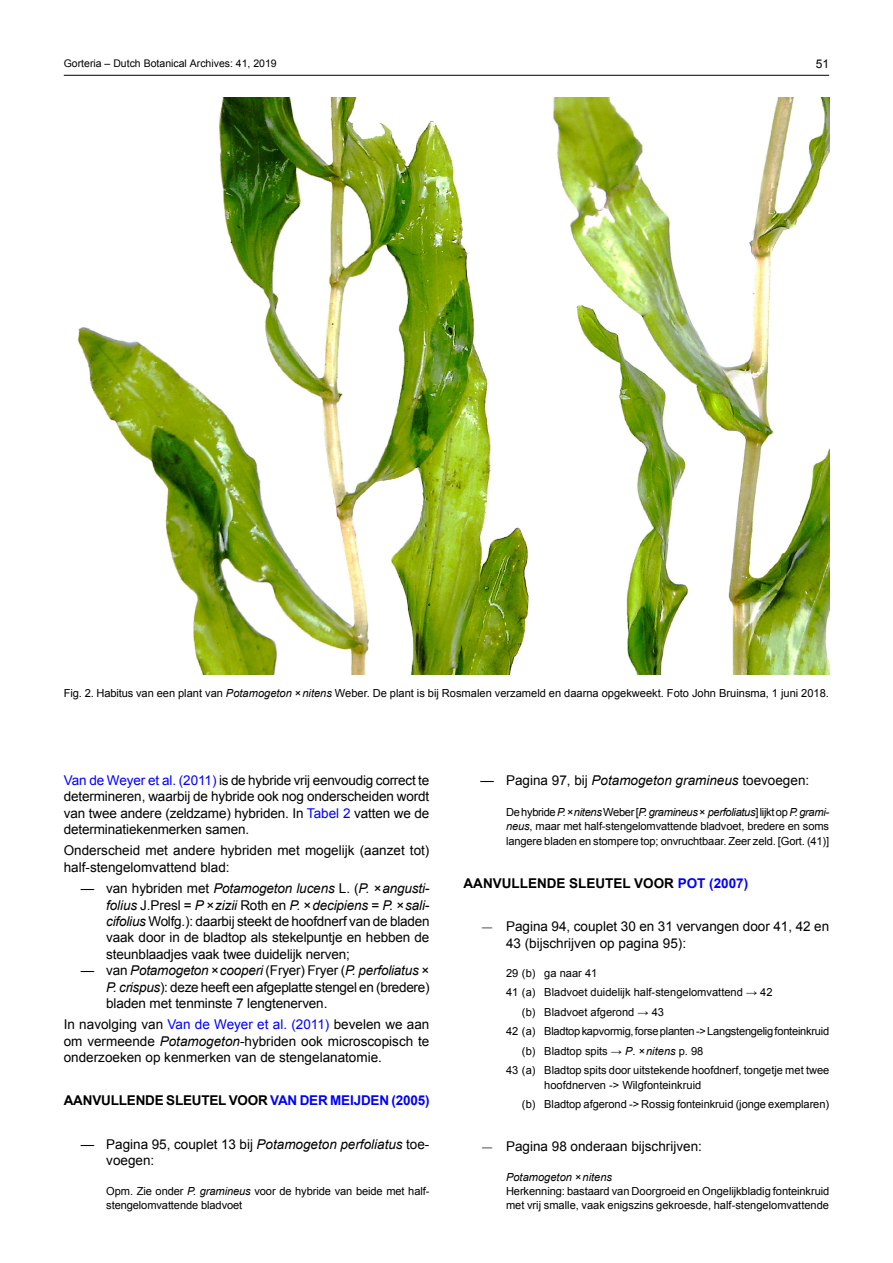
<style>
.page{position:relative;width:893px;height:1263px;background:#fff}
.page>*{position:absolute;margin:0;border:0;box-sizing:border-box;transform-origin:0 0}
.t1{font:13.5px/16.4px "Arial";color:#000;text-align:justify}
.t2{font:700 13.5px "Arial";letter-spacing:-.015em;color:#000}
.t3{font:12px "Arial";color:#000}
.t4{font:11.1px/14.4px "Arial";letter-spacing:-.005em;color:#000}
.t5{font:11.1px "Arial";letter-spacing:-.025em;color:#000}
.t6{font:10.5px "Arial";color:#000}
.s1{font-style:italic}
.s2{color:#00f}
.s3{font-family:"Times"}
</style>
<div class="page">
<hr style="left:64px;top:75px;width:765px;height:1px;background:#000">
<img style="left:77px;top:98px;width:752px;height:577px">
<p class="t6" style="left:64px;top:57px;width:215px">Gorteria – Dutch Botanical Archives: 41, 2019</p>
<p class="t3" style="left:816px;top:56px;width:15px">51</p>
<p class="t4" style="left:64px;top:686px;width:767px">Fig. 2. Habitus van een plant van <span class="s1">Potamogeton</span> × <span class="s1">nitens</span> Weber. De plant is bij Rosmalen verzameld en daarna opgekweekt. Foto John Bruinsma, 1 juni 2018.</p>
<p class="t1" style="left:64px;top:772px;width:367px"><span class="s2">Van de Weyer et al. (2011)</span> is de hybride vrij eenvoudig correct te determineren, waarbij de hybride ook nog onderscheiden wordt van twee andere (zeldzame) hybriden. In <span class="s2">Tabel 2</span> vatten we de determinatiekenmerken samen.</p>
<p class="t1" style="left:64px;top:843px;width:367px">Onderscheid met andere hybriden met mogelijk (aanzet tot) half-stengelomvattend blad:</p>
<p class="t1" style="left:106px;top:880px;width:325px;text-indent:-26px">— van hybriden met <span class="s1">Potamogeton lucens</span> L. (<span class="s1">P.</span> × <span class="s1">angusti&shy;folius</span> J.Presl = <span class="s1">P</span> × <span class="s1">zizii</span> Roth en <span class="s1">P.</span> × <span class="s1">decipiens</span> = <span class="s1">P.</span> × <span class="s1">sali&shy;cifolius</span> Wolfg.): daarbij steekt de hoofdnerf van de bladen vaak door in de bladtop als stekelpuntje en hebben de steunblaadjes vaak twee duidelijk nerven;</p>
<p class="t1" style="left:106px;top:962px;width:325px;text-indent:-26px">— van <span class="s1">Potamogeton</span> × <span class="s1">cooperi</span> (Fryer) Fryer (<span class="s1">P. perfoliatus</span> × <span class="s1">P. crispus</span>): deze heeft een afgeplatte stengel en (bredere) bladen met tenminste 7 lengtenerven.</p>
<p class="t1" style="left:64px;top:1017px;width:367px">In navolging van <span class="s2">Van de Weyer et al. (2011)</span> bevelen we aan om vermeende <span class="s1">Potamogeton</span>-hybriden ook microscopisch te onderzoeken op kenmerken van de stengelanatomie.</p>
<p class="t2" style="left:64px;top:1092px;width:367px">AANVULLENDE SLEUTEL VOOR <span class="s2">VAN DER MEIJDEN (2005)</span></p>
<p class="t1" style="left:106px;top:1136px;width:325px;text-indent:-26px">— Pagina 95, couplet 13 bij <span class="s1">Potamogeton perfoliatus</span> toe&shy;voegen:</p>
<p class="t4" style="left:106px;top:1184px;width:325px">Opm. Zie onder <span class="s1">P. gramineus</span> voor de hybride van beide met half&shy;stengelomvattende bladvoet</p>
<p class="t1" style="left:480px;top:772px;width:330px">— Pagina 97, bij <span class="s1">Potamogeton gramineus</span> toevoegen:</p>
<p class="t4" style="left:506px;top:805px;width:325px;text-align:justify">De hybride <span class="s1">P.</span> × <span class="s1">nitens</span> Weber [<span class="s1">P. gramineus</span> × <span class="s1">perfoliatus</span>] lijkt op <span class="s1">P. grami&shy;neus</span>, maar met half-stengelomvattende bladvoet, bredere en soms langere bladen en stompere top; onvruchtbaar. Zeer zeld. [Gort. (41)]</p>
<p class="t2" style="left:463px;top:874px;width:286px">AANVULLENDE SLEUTEL VOOR <span class="s2">POT (2007)</span></p>
<p class="t1" style="left:506px;top:918px;width:325px;text-indent:-26px"><span class="s3">—</span> Pagina 94, couplet 30 en 31 vervangen door 41, 42 en<br>43 (bijschrijven op pagina 95):</p>
<p class="t4" style="left:506px;top:966px;width:93px">29 (b) ga naar 41</p>
<p class="t4" style="left:506px;top:985px;width:268px">41 (a) Bladvoet duidelijk half-stengelomvattend → 42</p>
<p class="t4" style="left:522px;top:1005px;width:144px">(b) Bladvoet afgerond → 43</p>
<p class="t5" style="left:506px;top:1024px;width:325px">42 (a) Bladtop kapvormig, forse planten -&gt; Langstengelig fonteinkruid</p>
<p class="t4" style="left:522px;top:1044px;width:183px">(b) Bladtop spits → <span class="s1">P</span>. × <span class="s1">nitens</span> p. 98</p>
<p class="t4" style="left:506px;top:1063px;width:325px">43 (a) Bladtop spits door uitstekende hoofdnerf, tongetje met twee</p>
<p class="t4" style="left:522px;top:1075px;width:309px;line-height:19.5px;text-indent:22px">hoofdnerven -&gt; Wilgfonteinkruid<br>(b) Bladtop afgerond -&gt; Rossig fonteinkruid (jonge exemplaren)</p>
<p class="t1" style="left:480px;top:1138px;width:223px"><span class="s3">—</span> Pagina 98 onderaan bijschrijven:</p>
<p class="t4" style="left:506px;top:1169px;width:325px"><span class="s1">Potamogeton</span> × <span class="s1">nitens<br></span>Herkenning: bastaard van Doorgroeid en Ongelijkbladig fonteinkruid met vrij smalle, vaak enigszins gekroesde, half-stengelomvattende</p>
</div>
